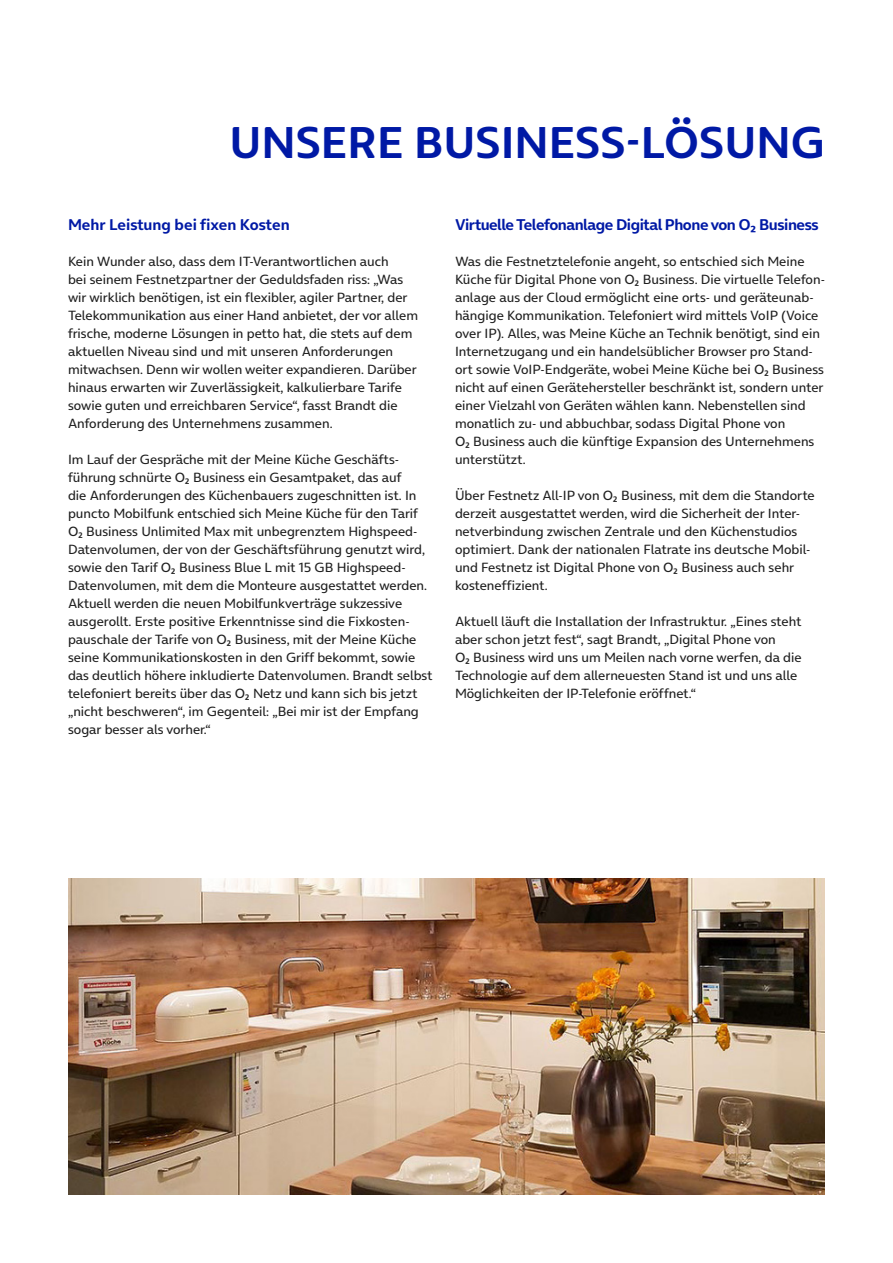
<style>
.page{position:relative;width:893px;height:1263px;background:#fff}
.page>*{position:absolute;margin:0;border:0;box-sizing:border-box;transform-origin:0 0}
.t1{font:700 45px "On Air";color:#0019a5}
.t2{font:700 15.75px "On Air";letter-spacing:-.03em;color:#0019a5}
.t3{font:700 15.75px "On Air";color:#0019a5}
.t4{font:13.5px/18px "On Air";color:#1f1f1f}
</style>
<div class="page">
<img style="left:68px;top:878px;width:757px;height:317px">
<h1 class="t1" style="left:229px;top:104px;width:597px">UNSERE BUSINESS-LÖSUNG</h1>
<p class="t3" style="left:68px;top:211px;width:223px">Mehr Leistung bei fixen Kosten</p>
<p class="t4" style="left:68px;top:251px;width:352px">Kein Wunder also, dass dem IT-Verantwortlichen auch<br>bei seinem Festnetzpartner der Geduldsfaden riss: „Was wir wirklich benötigen, ist ein flexibler, agiler Partner, der Telekommunikation aus einer Hand anbietet, der vor allem frische, moderne Lösungen in petto hat, die stets auf dem aktuellen Niveau sind und mit unseren Anforderungen mitwachsen. Denn wir wollen weiter expandieren. Darüber hinaus erwarten wir Zuverlässigkeit, kalkulierbare Tarife sowie guten und erreichbaren Service“, fasst Brandt die Anforderung des Unternehmens zusammen.</p>
<p class="t4" style="left:68px;top:449px;width:366px">Im Lauf der Gespräche mit der Meine Küche Geschäfts&shy;führung schnürte π Business ein Gesamtpaket, das auf<br>die Anforderungen des Küchenbauers zugeschnitten ist. In puncto Mobilfunk entschied sich Meine Küche für den Tarif π Business Unlimited Max mit unbegrenztem Highspeed-Datenvolumen, der von der Geschäftsführung genutzt wird, sowie den Tarif π Business Blue L mit 15 GB Highspeed-Datenvolumen, mit dem die Monteure ausgestattet werden.<br>Aktuell werden die neuen Mobilfunkverträge sukzessive ausgerollt. Erste positive Erkenntnisse sind die Fixkosten&shy;pauschale der Tarife von π Business, mit der Meine Küche seine Kommunikationskosten in den Griff bekommt, sowie das deutlich höhere inkludierte Datenvolumen. Brandt selbst telefoniert bereits über das π Netz und kann sich bis jetzt „nicht beschweren“, im Gegenteil: „Bei mir ist der Empfang sogar besser als vorher.“</p>
<p class="t2" style="left:455px;top:211px;width:365px">Virtuelle Telefonanlage Digital Phone von π Business</p>
<p class="t4" style="left:455px;top:251px;width:371px">Was die Festnetztelefonie angeht, so entschied sich Meine Küche für Digital Phone von π Business. Die virtuelle Telefon&shy;anlage aus der Cloud ermöglicht eine orts- und geräteunab&shy;hängige Kommunikation. Telefoniert wird mittels VoIP (Voice over IP). Alles, was Meine Küche an Technik benötigt, sind ein Internetzugang und ein handelsüblicher Browser pro Stand&shy;ort sowie VoIP-Endgeräte, wobei Meine Küche bei π Business nicht auf einen Gerätehersteller beschränkt ist, sondern unter einer Vielzahl von Geräten wählen kann. Nebenstellen sind monatlich zu- und abbuchbar, sodass Digital Phone von<br>π Business auch die künftige Expansion des Unternehmens unterstützt.</p>
<p class="t4" style="left:455px;top:485px;width:361px">Über Festnetz All-IP von π Business, mit dem die Standorte derzeit ausgestattet werden, wird die Sicherheit der Inter&shy;netverbindung zwischen Zentrale und den Küchenstudios optimiert. Dank der nationalen Flatrate ins deutsche Mobil&shy;und Festnetz ist Digital Phone von π Business auch sehr kosteneffizient.</p>
<p class="t4" style="left:455px;top:611px;width:348px">Aktuell läuft die Installation der Infrastruktur. „Eines steht aber schon jetzt fest“, sagt Brandt, „Digital Phone von<br>π Business wird uns um Meilen nach vorne werfen, da die Technologie auf dem allerneuesten Stand ist und uns alle Möglichkeiten der IP-Telefonie eröffnet.“</p>
</div>
